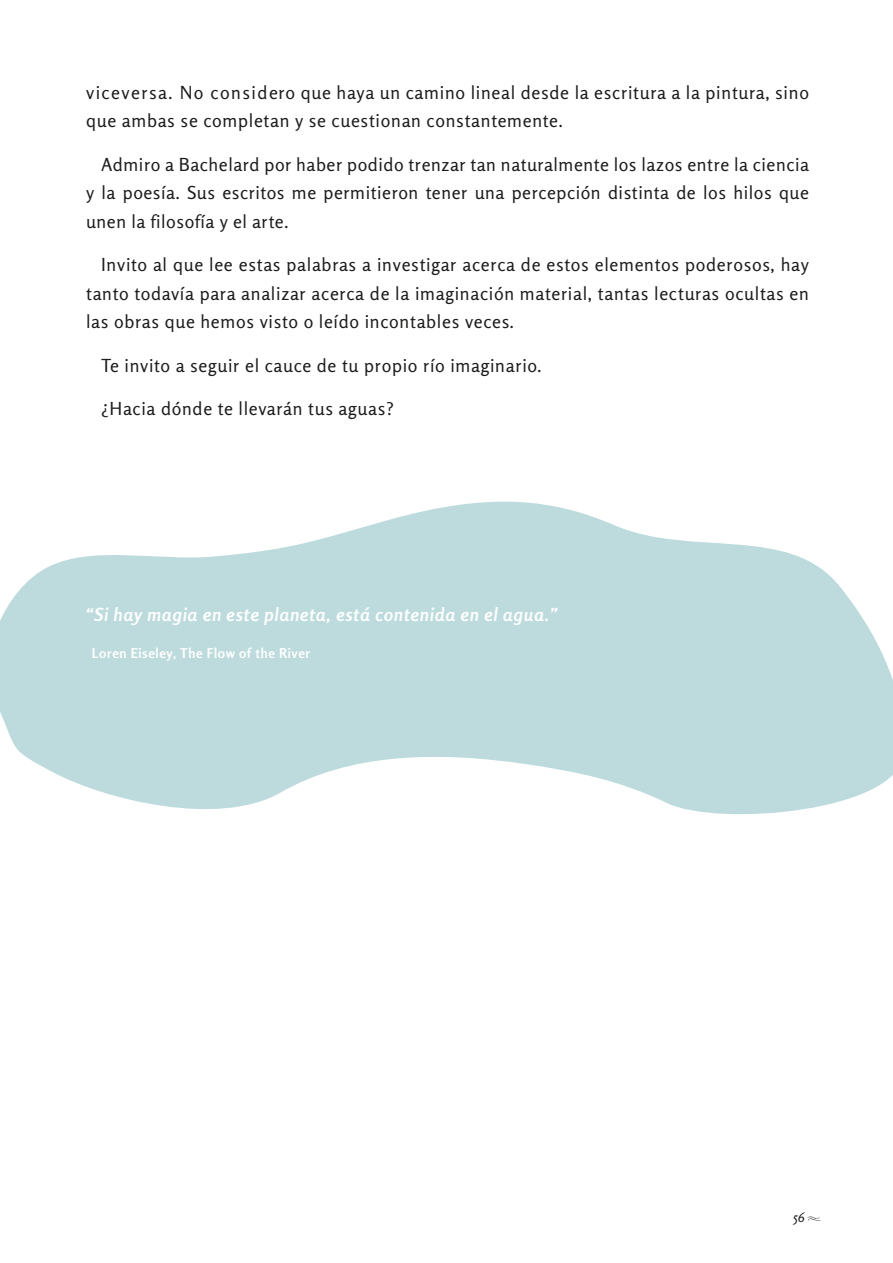
<style>
.page{position:relative;width:893px;height:1263px;background:#fff}
.page>*{position:absolute;margin:0;border:0;box-sizing:border-box;transform-origin:0 0}
.t1{font:18px/28.5px "Rosario";letter-spacing:.04em;color:#1c1c1b;text-align:justify}
.t2{font:italic 700 18px "Rosario";letter-spacing:.045em;color:#fff}
.t3{font:700 13.5px "Rosario";letter-spacing:.045em;color:#fff}
.t4{font:italic 13.5px "Rosario";color:#1c1c1b}
</style>
<div class="page">
<svg style="left:0;top:501px;width:893px;height:314px;fill:#bddbdd"></svg>
<svg style="left:807px;top:1216px;width:14px;height:5px"></svg>
<p class="t1" style="left:86px;top:78px;width:724px">viceversa. No considero que haya un camino lineal desde la escritura a la pintura, sino que ambas se completan y se cuestionan constantemente.</p>
<p class="t1" style="left:86px;top:150px;width:724px;text-indent:15px">Admiro a Bachelard por haber podido trenzar tan naturalmente los lazos entre la ciencia y la poesía. Sus escritos me permitieron tener una percepción distinta de los hilos que unen la filosofía y el arte.</p>
<p class="t1" style="left:86px;top:251px;width:724px;text-indent:15px">Invito al que lee estas palabras a investigar acerca de estos elementos poderosos, hay tanto todavía para analizar acerca de la imaginación material, tantas lecturas ocultas en las obras que hemos visto o leído incontables veces.</p>
<p class="t1" style="left:101px;top:351px;width:442px">Te invito a seguir el cauce de tu propio río imaginario.</p>
<p class="t1" style="left:101px;top:395px;width:294px">¿Hacia dónde te llevarán tus aguas?</p>
<p class="t2" style="left:86px;top:603px;width:473px">“Si hay magia en este planeta, está contenida en el agua.”</p>
<p class="t3" style="left:92px;top:645px;width:220px">Loren Eiseley, The Flow of the River</p>
<p class="t4" style="left:794px;top:1209px;width:13px">56</p>
</div>
